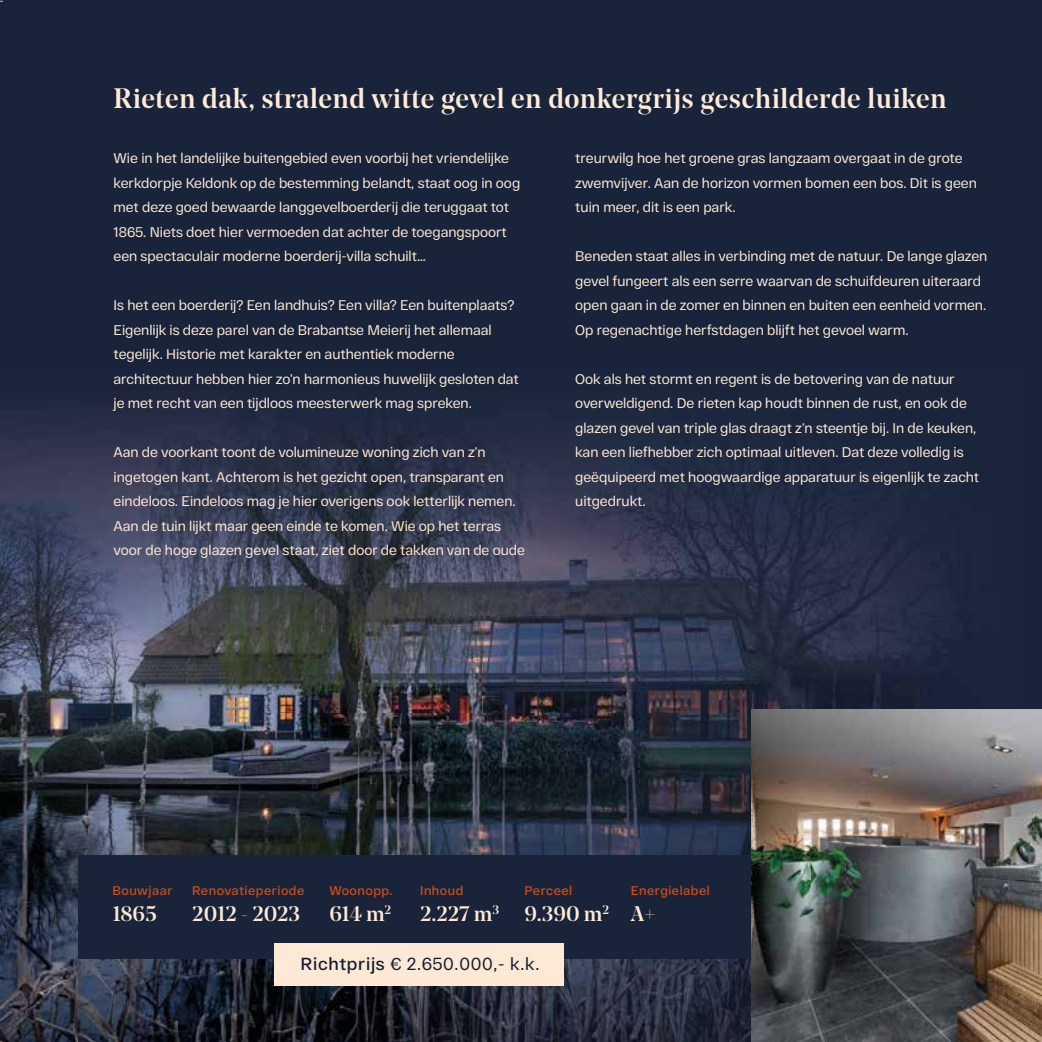
<style>
.page{position:relative;width:1042px;height:1042px;background:#19243a}
.page>*{position:absolute;margin:0;border:0;box-sizing:border-box;transform-origin:0 0}
.t1{font:500 28px "Noe Display";letter-spacing:.02em;color:#feead6}
.t2{font:500 21px "Noe Display";color:#fee9d6}
.t3{font:17.5px "RF Dewi";color:#141d2f}
.t4{font:14px/24.5px "RF Dewi";color:#fee9d6}
.t5{font:600 12.6px "RF Dewi";letter-spacing:.04em;color:#d14c16}
.s1{font-weight:600}
</style>
<div class="page">
<img style="left:0;top:401px;width:946px;height:641px">
<div style="left:78px;top:855px;width:673px;height:104px;background:#19243a"></div>
<div style="left:275px;top:943px;width:289px;height:42px;background:#fee9d6"></div>
<img style="left:751px;top:709px;width:291px;height:333px">
<h1 class="t1" style="left:114px;top:80px;width:834px">Rieten dak, stralend witte gevel en donkergrijs geschilderde luiken</h1>
<p class="t4" style="left:114px;top:146px;width:408px">Wie in het landelijke buitengebied even voorbij het vriendelijke kerkdorpje Keldonk op de bestemming belandt, staat oog in oog met deze goed bewaarde langgevelboerderij die teruggaat tot 1865. Niets doet hier vermoeden dat achter de toegangspoort een spectaculair moderne boerderij-villa schuilt…</p>
<p class="t4" style="left:114px;top:293px;width:407px">Is het een boerderij? Een landhuis? Een villa? Een buitenplaats?<br>Eigenlijk is deze parel van de Brabantse Meierij het allemaal tegelijk. Historie met karakter en authentiek moderne architectuur hebben hier zo’n harmonieus huwelijk gesloten dat je met recht van een tijdloos meesterwerk mag spreken.</p>
<p class="t4" style="left:114px;top:440px;width:413px">Aan de voorkant toont de volumineuze woning zich van z’n ingetogen kant. Achterom is het gezicht open, transparant en eindeloos. Eindeloos mag je hier overigens ook letterlijk nemen.<br>Aan de tuin lijkt maar geen einde te komen. Wie op het terras voor de hoge glazen gevel staat, ziet door de takken van de oude</p>
<p class="t4" style="left:575px;top:146px;width:403px">treurwilg hoe het groene gras langzaam overgaat in de grote zwemvijver. Aan de horizon vormen bomen een bos. Dit is geen tuin meer, dit is een park.</p>
<p class="t4" style="left:575px;top:244px;width:414px">Beneden staat alles in verbinding met de natuur. De lange glazen gevel fungeert als een serre waarvan de schuifdeuren uiteraard open gaan in de zomer en binnen en buiten een eenheid vormen.<br>Op regenachtige herfstdagen blijft het gevoel warm.</p>
<p class="t4" style="left:575px;top:366px;width:405px">Ook als het stormt en regent is de betovering van de natuur overweldigend. De rieten kap houdt binnen de rust, en ook de glazen gevel van triple glas draagt z’n steentje bij. In de keuken, kan een liefhebber zich optimaal uitleven. Dat deze volledig is geëquipeerd met hoogwaardige apparatuur is eigenlijk te zacht uitgedrukt.</p>
<p class="t5" style="left:112px;top:883px;width:62px">Bouwjaar</p>
<h2 class="t2" style="left:112px;top:900px;width:46px">1865</h2>
<p class="t5" style="left:192px;top:883px;width:113px">Renovatieperiode</p>
<h2 class="t2" style="left:192px;top:900px;width:109px">2012 - 2023</h2>
<p class="t5" style="left:329px;top:883px;width:65px">Woonopp.</p>
<h2 class="t2" style="left:329px;top:900px;width:63px">614 m<sup>2</sup></h2>
<p class="t5" style="left:420px;top:883px;width:45px">Inhoud</p>
<h2 class="t2" style="left:420px;top:900px;width:81px">2.227 m<sup>3</sup></h2>
<p class="t5" style="left:524px;top:883px;width:49px">Perceel</p>
<h2 class="t2" style="left:524px;top:900px;width:86px">9.390 m<sup>2</sup></h2>
<p class="t3" style="left:301px;top:953px;width:240px"><span class="s1">Richtprijs</span> € 2.650.000,- k.k.</p>
<p class="t5" style="left:631px;top:883px;width:80px">Energielabel</p>
<h2 class="t2" style="left:631px;top:900px;width:26px">A+</h2>
</div>
